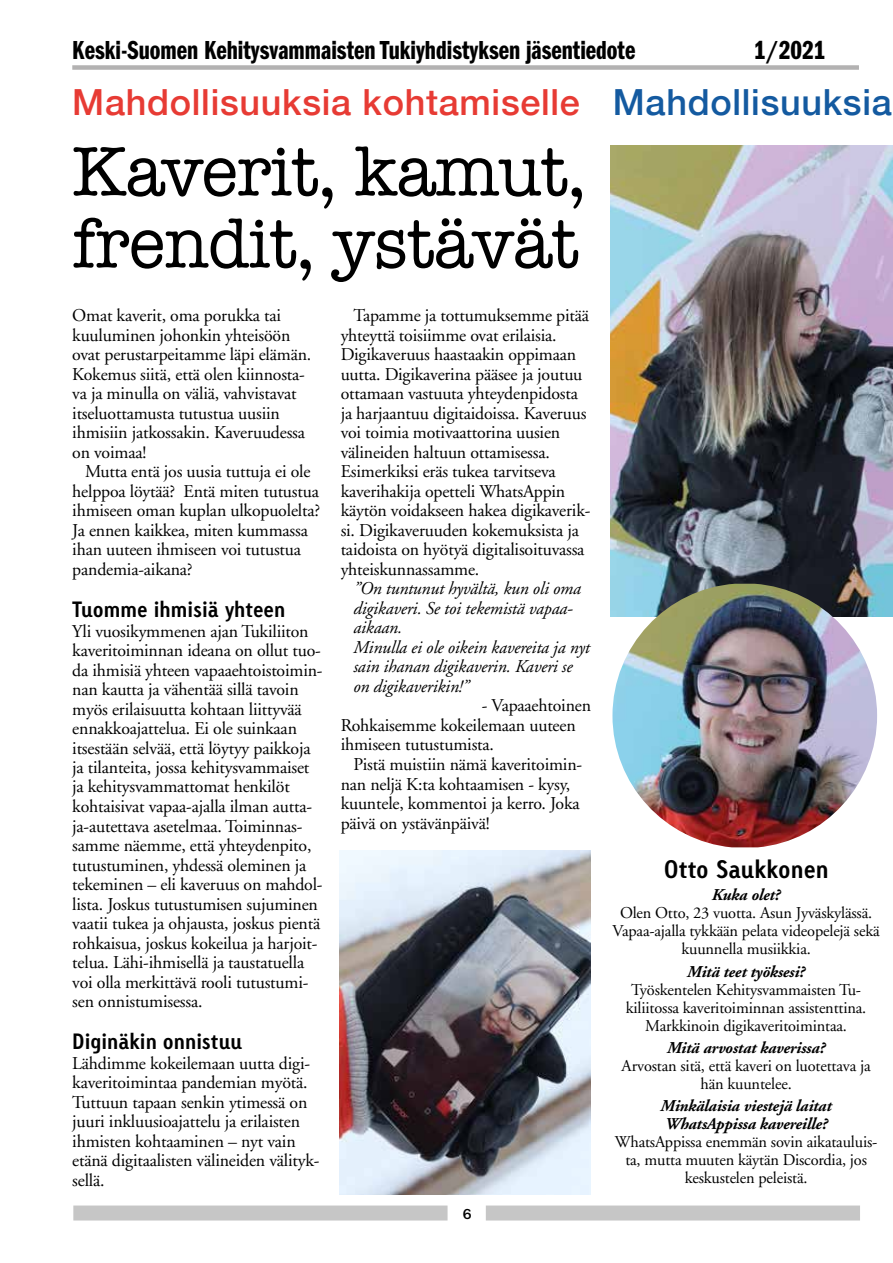
<style>
.page{position:relative;width:893px;height:1263px;background:#fff}
.page>*{position:absolute;margin:0;border:0;box-sizing:border-box;transform-origin:0 0}
.t1{font:72px/72px "American Typewriter";letter-spacing:-.01em;color:#000;scale:.96 1}
.t2{font:500 36px "Helvetica Neue";letter-spacing:.02em;color:#e73b34}
.t3{font:27px "Franklin Gothic LT Demi Cmpr";color:#000}
.t4{font:700 24px "Linotype Tetria";color:#000}
.t5{font:700 21px "Linotype Tetria";color:#000}
.t6{font:18px/19.5px "Adobe Garamond LT";letter-spacing:-.01em;color:#000}
.t7{font:italic 18px/19.5px "Adobe Garamond LT";letter-spacing:-.01em;color:#000}
.t8{font:16.5px/18px "Adobe Garamond LT";letter-spacing:-.01em;color:#000;text-align:center}
.t9{font:italic 700 16.5px/18px "Adobe Garamond LT";letter-spacing:-.01em;color:#000}
.t10{font:500 15px "Franklin Gothic LT";color:#000}
.s1{color:#145aa0}
</style>
<div class="page">
<div style="left:72px;top:65px;width:787px;height:5px;background:#b3b2b2"></div>
<div style="left:73px;top:1205px;width:375px;height:15px;background:#c6c6c6"></div>
<div style="left:486px;top:1205px;width:374px;height:15px;background:#c6c6c6"></div>
<img style="left:340px;top:850px;width:250px;height:344px">
<img style="left:610px;top:146px;width:283px;height:471px">
<img style="left:612px;top:584px;width:265px;height:263px">
<h3 class="t3" style="left:72px;top:36px;width:564px">Keski-Suomen Kehitysvammaisten Tukiyhdistyksen jäsentiedote</h3>
<h3 class="t3" style="left:754px;top:36px;width:73px">1/2021</h3>
<h2 class="t2" style="left:72px;top:73px;width:821px">Mahdollisuuksia kohtamiselle <span class="s1">Mahdollisuuksia</span></h2>
<h1 class="t1" style="left:72px;top:133px;width:537px">Kaverit, kamut, frendit, ystävät</h1>
<p class="t6" style="left:72px;top:306px;width:241px">Omat kaverit, oma porukka tai kuuluminen johonkin yhteisöön ovat perustarpeitamme läpi elämän.<br>Kokemus siitä, että olen kiinnosta&shy;va ja minulla on väliä, vahvistavat itseluottamusta tutustua uusiin ihmisiin jatkossakin. Kaveruudessa on voimaa!</p>
<p class="t6" style="left:72px;top:462px;width:249px;text-indent:13px">Mutta entä jos uusia tuttuja ei ole helppoa löytää? Entä miten tutustua ihmiseen oman kuplan ulkopuolelta?<br>Ja ennen kaikkea, miten kummassa ihan uuteen ihmiseen voi tutustua pandemia-aikana?</p>
<p class="t5" style="left:72px;top:596px;width:215px">Tuomme ihmisiä yhteen</p>
<p class="t6" style="left:72px;top:621px;width:252px">Yli vuosikymmenen ajan Tukiliiton kaveritoiminnan ideana on ollut tuo&shy;da ihmisiä yhteen vapaaehtoistoimin&shy;nan kautta ja vähentää sillä tavoin myös erilaisuutta kohtaan liittyvää ennakkoajattelua. Ei ole suinkaan itsestään selvää, että löytyy paikkoja ja tilanteita, jossa kehitysvammaiset ja kehitysvammattomat henkilöt kohtaisivat vapaa-ajalla ilman autta&shy;ja-autettava asetelmaa. Toiminnas&shy;samme näemme, että yhteydenpito, tutustuminen, yhdessä oleminen ja tekeminen – eli kaveruus on mahdol&shy;lista. Joskus tutustumisen sujuminen vaatii tukea ja ohjausta, joskus pientä rohkaisua, joskus kokeilua ja harjoit&shy;telua. Lähi-ihmisellä ja taustatuella voi olla merkittävä rooli tutustumi&shy;sen onnistumisessa.</p>
<p class="t5" style="left:72px;top:1028px;width:172px">Diginäkin onnistuu</p>
<p class="t6" style="left:72px;top:1053px;width:249px">Lähdimme kokeilemaan uutta digi&shy;kaveritoimintaa pandemian myötä.<br>Tuttuun tapaan senkin ytimessä on juuri inkluusioajattelu ja erilaisten ihmisten kohtaaminen – nyt vain etänä digitaalisten välineiden välityk&shy;sellä.</p>
<p class="t6" style="left:341px;top:306px;width:251px;text-indent:13px">Tapamme ja tottumuksemme pitää yhteyttä toisiimme ovat erilaisia.<br>Digikaveruus haastaakin oppimaan uutta. Digikaverina pääsee ja joutuu ottamaan vastuuta yhteydenpidosta ja harjaantuu digitaidoissa. Kaveruus voi toimia motivaattorina uusien välineiden haltuun ottamisessa.<br>Esimerkiksi eräs tukea tarvitseva kaverihakija opetteli WhatsAppin käytön voidakseen hakea digikaverik&shy;si. Digikaveruuden kokemuksista ja taidoista on hyötyä digitalisoituvassa yhteiskunnassamme.</p>
<p class="t7" style="left:353px;top:579px;width:238px">”On tuntunut hyvältä, kun oli oma digikaveri. Se toi tekemistä vapaa&shy;aikaan.<br>Minulla ei ole oikein kavereita ja nyt sain ihanan digikaverin. Kaveri se on digikaverikin!”</p>
<p class="t6" style="left:341px;top:696px;width:252px;text-indent:141px">- Vapaaehtoinen<br>Rohkaisemme kokeilemaan uuteen ihmiseen tutustumista.</p>
<p class="t6" style="left:341px;top:754px;width:243px;text-indent:13px">Pistä muistiin nämä kaveritoimin&shy;nan neljä K:ta kohtaamisen - kysy, kuuntele, kommentoi ja kerro. Joka päivä on ystävänpäivä!</p>
<h3 class="t4" style="left:664px;top:854px;width:166px">Otto Saukkonen</h3>
<p class="t9" style="left:712px;top:886px;width:70px">Kuka olet?</p>
<p class="t8" style="left:613px;top:904px;width:269px">Olen Otto, 23 vuotta. Asun Jyväskylässä.<br>Vapaa-ajalla tykkään pelata videopelejä sekä kuunnella musiikkia.</p>
<p class="t9" style="left:687px;top:962px;width:119px">Mitä teet työksesi?</p>
<p class="t8" style="left:626px;top:980px;width:242px">Työskentelen Kehitysvammaisten Tu&shy;kiliitossa kaveritoiminnan assistenttina.<br>Markkinoin digikaveritoimintaa.</p>
<p class="t9" style="left:667px;top:1039px;width:159px">Mitä arvostat kaverissa?</p>
<p class="t8" style="left:622px;top:1057px;width:250px">Arvostan sitä, että kaveri on luotettava ja hän kuuntelee.</p>
<p class="t9" style="left:661px;top:1097px;width:172px">Minkälaisia viestejä laitat<br>WhatsAppissa kavereille?</p>
<p class="t8" style="left:615px;top:1133px;width:264px">WhatsAppissa enemmän sovin aikatauluis&shy;ta, mutta muuten käytän Discordia, jos keskustelen peleistä.</p>
<p class="t10" style="left:463px;top:1205px;width:10px">6</p>
</div>
